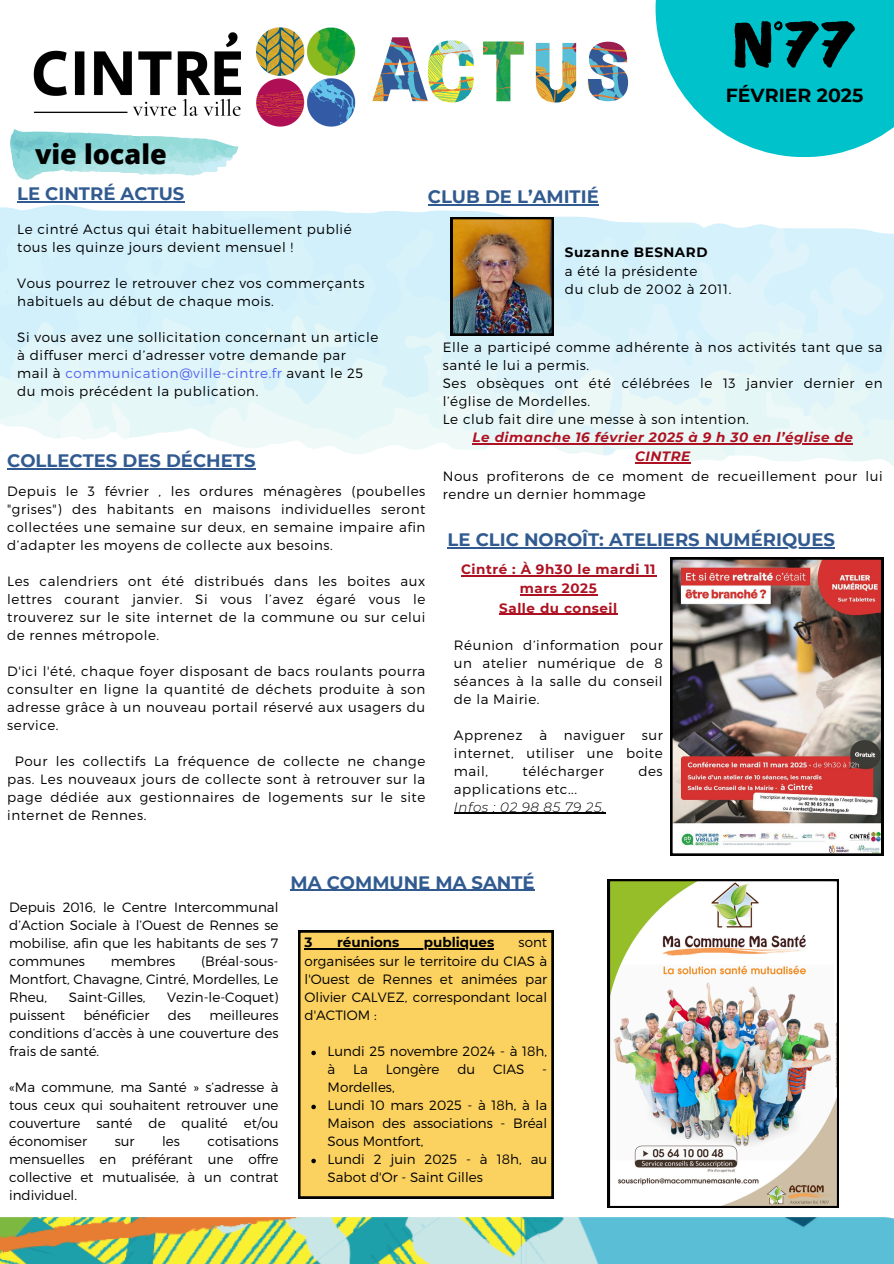
<style>
.page{position:relative;width:894px;height:1264px;background:#fff}
.page>*{position:absolute;margin:0;border:0;box-sizing:border-box;transform-origin:0 0}
.t1{font:63.3px "Balmy";color:#000}
.t2{font:800 27px "Open Sans";color:#000}
.t3{font:700 18.9px "Montserrat";color:#000}
.t4{font:700 18px "Montserrat";color:#315b90}
.t5{font:300 13.5px/18px "Montserrat";letter-spacing:.04em;color:#000;text-align:justify}
.t6{font:300 13.5px/18px "Montserrat";color:#000}
.t7{font:italic 700 13.5px/19.2px "Montserrat";letter-spacing:.04em;color:#ae1222;text-align:center}
.t8{font:700 13.5px/19.2px "Montserrat";letter-spacing:.04em;color:#ae1222;text-align:center}
.t9{font:700 13.5px "Montserrat";color:#000}
.t10{font:italic 300 13.5px "Montserrat";letter-spacing:.04em;color:#000}
.t11{font:700 13.5px "Montserrat";letter-spacing:.04em;color:#000}
.s1{color:#5364f1}
</style>
<div class="page">
<img style="left:372px;top:37px;width:56px;height:64px">
<img style="left:428px;top:40px;width:45px;height:62px">
<img style="left:483px;top:41px;width:40px;height:60px">
<img style="left:587px;top:42px;width:41px;height:59px">
<div style="left:655px;top:0;width:238px;height:157px;background:#00c2cb"></div>
<img style="left:535px;top:43px;width:41px;height:59px">
<img style="left:33px;top:27px;width:323px;height:100px">
<svg style="left:0;top:201px;width:185px;height:10px"></svg>
<svg style="left:10px;top:129px;width:228px;height:51px"></svg>
<img style="left:0;top:1217px;width:893px;height:46px">
<svg style="left:0;top:211px;width:893px;height:259px;background:#daebee"></svg>
<img style="left:607px;top:879px;width:231px;height:328px">
<div style="left:298px;top:930px;width:255px;height:268px;background:#fbd160"></div>
<hr style="left:472px;top:443px;width:381px;height:1px;background:#ae1222">
<hr style="left:635px;top:462px;width:55px;height:1px;background:#ae1222">
<hr style="left:7px;top:468px;width:248px;height:1px;background:#315b90">
<hr style="left:17px;top:201px;width:167px;height:1px;background:#315b90">
<hr style="left:290px;top:889px;width:244px;height:1px;background:#315b90">
<hr style="left:428px;top:204px;width:170px;height:2px;background:#315b90">
<hr style="left:304px;top:948px;width:190px;height:1px;background:#000">
<svg style="left:311px;top:1050px;width:5px;height:5px"></svg>
<svg style="left:311px;top:1104px;width:5px;height:5px"></svg>
<svg style="left:311px;top:1158px;width:5px;height:5px"></svg>
<hr style="left:447px;top:547px;width:162px;height:1px;background:#315b90">
<hr style="left:609px;top:547px;width:225px;height:1px;background:#315b90">
<hr style="left:461px;top:575px;width:195px;height:1px;background:#ae1222">
<hr style="left:519px;top:594px;width:78px;height:1px;background:#ae1222">
<hr style="left:499px;top:613px;width:118px;height:2px;background:#ae1222">
<hr style="left:454px;top:813px;width:151px;height:1px;background:#000">
<img style="left:670px;top:557px;width:212px;height:298px">
<p class="t1" style="left:733px;top:20px;width:124px">N°77</p>
<p class="t2" style="left:35px;top:135px;width:133px">vie locale</p>
<p class="t4" style="left:17px;top:183px;width:168px">LE CINTRÉ ACTUS</p>
<p class="t4" style="left:428px;top:186px;width:172px">CLUB DE L’AMITIÉ</p>
<h3 class="t3" style="left:725px;top:83px;width:139px">FÉVRIER 2025</h3>
<p class="t5" style="left:17px;top:220px;width:336px">Le cintré Actus qui était habituellement publié tous les quinze jours devient mensuel !</p>
<p class="t5" style="left:17px;top:274px;width:349px">Vous pourrez le retrouver chez vos commerçants habituels au début de chaque mois.</p>
<p class="t5" style="left:17px;top:328px;width:362px;text-align:left">Si vous avez une sollicitation concernant un article à diffuser merci d’adresser votre demande par mail à <span class="s1">communication@ville-cintre.fr</span> avant le 25 du mois précédent la publication.</p>
<p class="t4" style="left:7px;top:450px;width:250px">COLLECTES DES DÉCHETS</p>
<p class="t5" style="left:7px;top:481px;width:419px">Depuis le 3 février , les ordures ménagères (poubelles "grises") des habitants en maisons individuelles seront collectées une semaine sur deux, en semaine impaire afin d’adapter les moyens de collecte aux besoins.</p>
<p class="t5" style="left:7px;top:571px;width:419px">Les calendriers ont été distribués dans les boites aux lettres courant janvier. Si vous l’avez égaré vous le trouverez sur le site internet de la commune ou sur celui de rennes métropole.</p>
<h3 class="t5" style="left:7px;top:661px;width:419px">D'ici l'été, chaque foyer disposant de bacs roulants pourra consulter en ligne la quantité de déchets produite à son adresse grâce à un nouveau portail réservé aux usagers du service.</h3>
<p class="t5" style="left:7px;top:751px;width:419px;text-indent:8px">Pour les collectifs La fréquence de collecte ne change pas. Les nouveaux jours de collecte sont à retrouver sur la page dédiée aux gestionnaires de logements sur le site internet de Rennes.</p>
<p class="t11" style="left:565px;top:244px;width:144px">Suzanne BESNARD</p>
<p class="t5" style="left:565px;top:261px;width:134px">a été la présidente</p>
<p class="t5" style="left:565px;top:279px;width:168px">du club de 2002 à 2011.</p>
<p class="t5" style="left:442px;top:338px;width:441px">Elle a participé comme adhérente à nos activités tant que sa santé le lui a permis.</p>
<p class="t5" style="left:442px;top:374px;width:441px">Ses obsèques ont été célébrées le 13 janvier dernier en l’église de Mordelles.</p>
<p class="t5" style="left:442px;top:410px;width:307px">Le club fait dire une messe à son intention.</p>
<h1 class="t7" style="left:472px;top:428px;width:381px">Le dimanche 16 février 2025 à 9 h 30 en l’église de<br>CINTRE</h1>
<h3 class="t5" style="left:442px;top:466px;width:441px">Nous profiterons de ce moment de recueillement pour lui rendre un dernier hommage</h3>
<p class="t4" style="left:447px;top:528px;width:389px">LE CLIC NOROÎT: ATELIERS NUMÉRIQUES</p>
<p class="t8" style="left:461px;top:560px;width:196px">Cintré : À 9h30 le mardi 11 mars 2025<br>Salle du conseil</p>
<p class="t5" style="left:454px;top:635px;width:210px">Réunion d’information pour un atelier numérique de 8 séances à la salle du conseil de la Mairie.</p>
<p class="t5" style="left:454px;top:725px;width:210px">Apprenez à naviguer sur internet, utiliser une boite mail,</p>
<p class="t5" style="left:522px;top:761px;width:83px">télécharger</p>
<p class="t5" style="left:638px;top:761px;width:26px">des</p>
<p class="t5" style="left:454px;top:779px;width:125px">applications etc...</p>
<h3 class="t10" style="left:454px;top:798px;width:152px">Infos : 02 98 85 79 25.</h3>
<p class="t5" style="left:9px;top:897px;width:271px">Depuis 2016, le Centre Intercommunal d’Action Sociale à l’Ouest de Rennes se mobilise, afin que les habitants de ses 7 communes</p>
<p class="t5" style="left:9px;top:951px;width:271px;text-indent:192px">(Bréal-sous-Montfort, Chavagne, Cintré, Mordelles, Le Rheu,</p>
<p class="t6" style="left:111px;top:951px;width:66px">membres</p>
<p class="t6" style="left:69px;top:987px;width:78px">Saint-Gilles,</p>
<p class="t6" style="left:167px;top:987px;width:113px">Vezin-le-Coquet)</p>
<p class="t6" style="left:9px;top:1005px;width:57px">puissent</p>
<p class="t6" style="left:83px;top:1005px;width:67px">bénéficier</p>
<p class="t5" style="left:168px;top:1005px;width:25px">des</p>
<p class="t5" style="left:9px;top:1005px;width:271px;text-indent:200px">meilleures conditions d’accès à une couverture des frais de santé.</p>
<p class="t5" style="left:9px;top:1077px;width:271px">«Ma commune, ma Santé » s’adresse à tous ceux qui souhaitent retrouver une couverture santé de qualité et/ou économiser</p>
<p class="t5" style="left:115px;top:1131px;width:21px">sur</p>
<p class="t5" style="left:162px;top:1131px;width:19px">les</p>
<p class="t5" style="left:9px;top:1131px;width:271px;text-indent:198px">cotisations mensuelles en préférant une offre collective et mutualisée, à un contrat individuel.</p>
<h3 class="t4" style="left:290px;top:871px;width:245px">MA COMMUNE MA SANTÉ</h3>
<p class="t9" style="left:304px;top:934px;width:9px">3</p>
<p class="t9" style="left:337px;top:934px;width:64px">réunions</p>
<p class="t9" style="left:424px;top:934px;width:72px">publiques</p>
<p class="t5" style="left:304px;top:932px;width:244px;text-indent:214px">sont organisées sur le territoire du CIAS à l'Ouest de Rennes et animées par Olivier CALVEZ, correspondant local d'ACTIOM :</p>
<h3 class="t6" style="left:327px;top:1041px;width:221px">Lundi 25 novembre 2024 - à 18h, à</h3>
<h3 class="t5" style="left:353px;top:1059px;width:16px">La</h3>
<h3 class="t6" style="left:385px;top:1059px;width:55px">Longère</h3>
<h3 class="t5" style="left:457px;top:1059px;width:19px">du</h3>
<h3 class="t5" style="left:493px;top:1059px;width:33px">CIAS</h3>
<h3 class="t5" style="left:542px;top:1059px;width:6px">-</h3>
<h3 class="t6" style="left:327px;top:1077px;width:69px">Mordelles,</h3>
<p class="t5" style="left:327px;top:1095px;width:221px">Lundi 10 mars 2025 - à 18h, à la Maison des associations - Bréal Sous Montfort,</p>
<h4 class="t6" style="left:327px;top:1149px;width:221px">Lundi 2 juin 2025 - à 18h, au<br>Sabot d'Or - Saint Gilles</h4>
</div>
